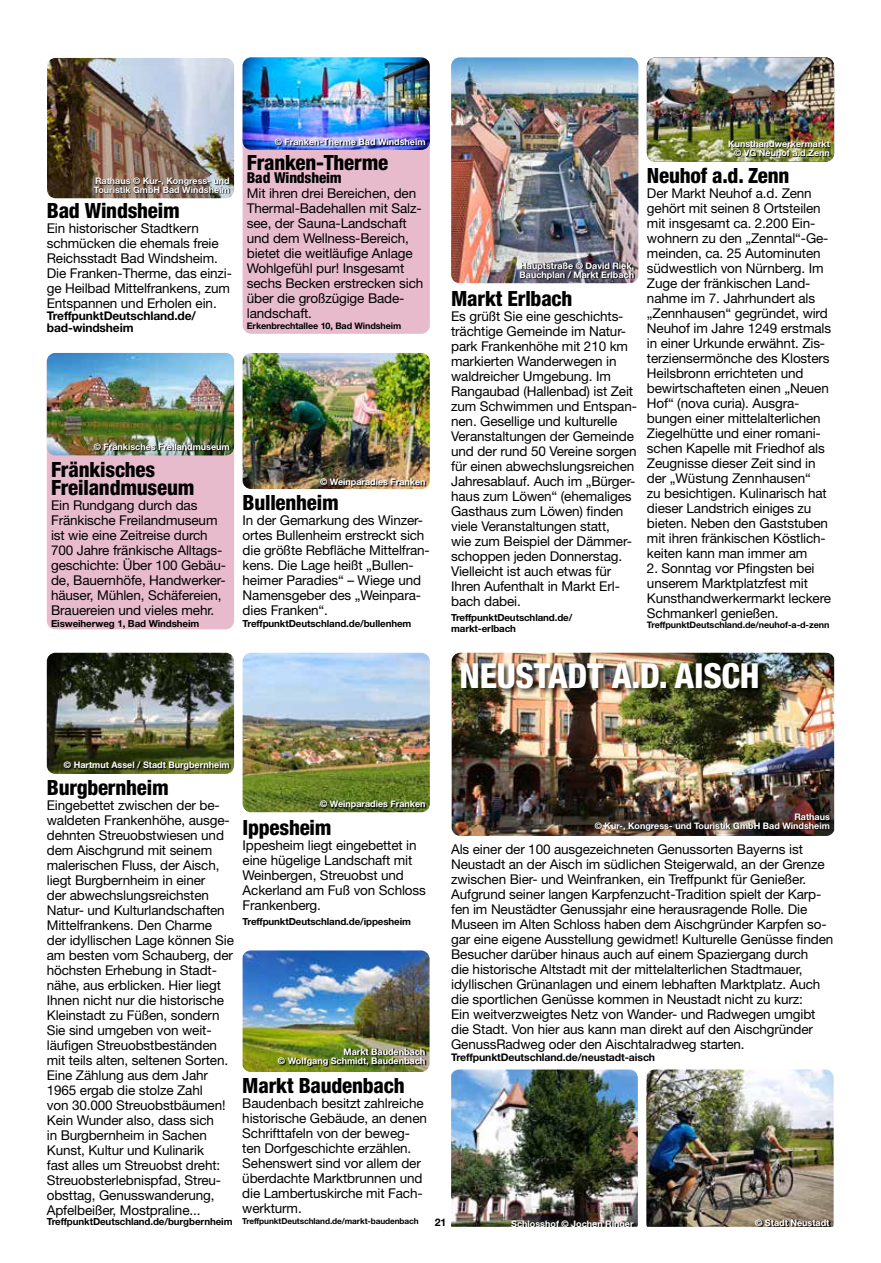
<style>
.page{position:relative;width:881px;height:1263px;background:#fff}
.page>*{position:absolute;margin:0;border:0;box-sizing:border-box;transform-origin:0 0}
.t1{font:800 condensed 34.5px "Helvetica Neue LT";letter-spacing:-.01em;color:#fff}
.t2{font:800 condensed 21px/18px "Helvetica Neue LT";letter-spacing:-.01em;color:#000}
.t3{font:800 condensed 15px "Helvetica Neue LT";letter-spacing:-.01em;color:#000}
.t4{font:13.5px/15px "Helvetica Neue LT";letter-spacing:-.01em;color:#000}
.t5{font:700 12px/12px "Helvetica Neue LT";letter-spacing:-.01em;color:#000}
.t6{font:700 10.5px "Helvetica Neue LT";letter-spacing:-.01em;color:#000}
.t7{font:700 9.75px/10.5px "Helvetica Neue LT";letter-spacing:-.01em;color:#000}
.t8{font:700 9px/9px "Helvetica Neue LT";color:#fff;text-align:right}
.t9{font:700 9px "Helvetica Neue LT";letter-spacing:-.01em;color:#000}
.t10{font:700 8.25px "Helvetica Neue LT";letter-spacing:-.01em;color:#000}
</style>
<div class="page">
<img style="left:242px;top:653px;width:187px;height:159px">
<svg style="left:320px;top:801px;width:106px;height:9px"></svg>
<img style="left:47px;top:58px;width:187px;height:140px">
<svg style="left:94px;top:178px;width:137px;height:16px"></svg>
<div style="left:47px;top:353px;width:187px;height:276px;background:#e7bbcb;border-radius:9px"></div>
<img style="left:47px;top:353px;width:187px;height:102px">
<svg style="left:94px;top:444px;width:137px;height:8px"></svg>
<div style="left:242px;top:57px;width:187px;height:277px;background:#e7bbcb;border-radius:9px"></div>
<img style="left:242px;top:57px;width:187px;height:93px">
<svg style="left:275px;top:139px;width:151px;height:8px"></svg>
<img style="left:242px;top:353px;width:187px;height:136px">
<svg style="left:320px;top:479px;width:106px;height:9px"></svg>
<img style="left:242px;top:950px;width:187px;height:122px">
<img style="left:278px;top:1048px;width:148px;height:19px">
<img style="left:646px;top:57px;width:187px;height:105px">
<img style="left:728px;top:141px;width:102px;height:16px">
<img style="left:646px;top:1069px;width:187px;height:158px">
<img style="left:451px;top:1069px;width:186px;height:158px">
<img style="left:451px;top:653px;width:382px;height:183px">
<img style="left:595px;top:814px;width:235px;height:18px">
<svg style="left:511px;top:1221px;width:124px;height:6px"></svg>
<svg style="left:755px;top:1220px;width:75px;height:7px"></svg>
<div style="left:459px;top:661px;width:305px;height:35px;background:#000;opacity:.75"></div>
<img style="left:47px;top:653px;width:187px;height:121px">
<svg style="left:65px;top:762px;width:166px;height:9px"></svg>
<img style="left:451px;top:57px;width:187px;height:226px">
<svg style="left:519px;top:262px;width:115px;height:19px"></svg>
<p class="t8" style="left:94px;top:176px;width:137px;text-align:left">Rathaus © Kur-, Kongress- und<br>Touristik GmbH Bad Windsheim</p>
<h2 class="t2" style="left:47px;top:201px;width:134px">Bad Windsheim</h2>
<p class="t4" style="left:47px;top:221px;width:187px">Ein historischer Stadtkern schmücken die ehemals freie<br>Reichsstadt Bad Windsheim.<br>Die Franken-Therme, das einzi&shy;ge Heilbad Mittelfrankens, zum<br>Entspannen und Erholen ein.</p>
<p class="t5" style="left:47px;top:310px;width:151px">TreffpunktDeutschland.de/ bad-windsheim</p>
<p class="t8" style="left:275px;top:137px;width:152px">© Franken-Therme Bad Windsheim</p>
<h2 class="t2" style="left:247px;top:153px;width:143px">Franken-Therme</h2>
<p class="t3" style="left:247px;top:169px;width:96px">Bad Windsheim</p>
<p class="t4" style="left:247px;top:186px;width:178px">Mit ihren drei Bereichen, den<br>Thermal-Badehallen mit Salz&shy;see, der Sauna-Landschaft und dem Wellness-Bereich, bietet die weitläufige Anlage<br>Wohlgefühl pur! Insgesamt sechs Becken erstrecken sich über die großzügige Bade&shy;landschaft.</p>
<p class="t9" style="left:247px;top:320px;width:156px">Erkenbrechtallee 10, Bad Windsheim</p>
<p class="t8" style="left:94px;top:442px;width:137px">© Fränkisches Freilandmuseum</p>
<h2 class="t2" style="left:51px;top:460px;width:145px">Fränkisches<br>Freilandmuseum</h2>
<p class="t4" style="left:51px;top:497px;width:176px">Ein Rundgang durch das<br>Fränkische Freilandmuseum ist wie eine Zeitreise durch<br>700 Jahre fränkische Alltags&shy;geschichte: Über 100 Gebäu&shy;de, Bauernhöfe, Handwerker&shy;häuser, Mühlen, Schäfereien,<br>Brauereien und vieles mehr.</p>
<p class="t7" style="left:51px;top:618px;width:150px">Eisweiherweg 1, Bad Windsheim</p>
<p class="t8" style="left:320px;top:477px;width:107px">© Weinparadies Franken</p>
<h2 class="t2" style="left:242px;top:493px;width:98px">Bullenheim</h2>
<p class="t4" style="left:242px;top:513px;width:189px">In der Gemarkung des Winzer&shy;ortes Bullenheim erstreckt sich die größte Rebfläche Mittelfran&shy;kens. Die Lage heißt „Bullen&shy;heimer Paradies“ – Wiege und<br>Namensgeber des „Weinpara&shy;dies Franken“.</p>
<p class="t7" style="left:242px;top:618px;width:170px">TreffpunktDeutschland.de/bullenhem</p>
<p class="t8" style="left:519px;top:261px;width:116px;text-align:left">Hauptstraße © David Riek,<br>Bauchplan / Markt Erlbach</p>
<h2 class="t2" style="left:451px;top:289px;width:123px">Markt Erlbach</h2>
<p class="t4" style="left:451px;top:308px;width:187px">Es grüßt Sie eine geschichts&shy;trächtige Gemeinde im Natur&shy;park Frankenhöhe mit 210 km markierten Wanderwegen in waldreicher Umgebung. Im<br>Rangaubad (Hallenbad) ist Zeit zum Schwimmen und Entspan&shy;nen. Gesellige und kulturelle<br>Veranstaltungen der Gemeinde und der rund 50 Vereine sorgen für einen abwechslungsreichen<br>Jahresablauf. Auch im „Bürger&shy;haus zum Löwen“ (ehemaliges<br>Gasthaus zum Löwen) finden viele Veranstaltungen statt,<br>wie zum Beispiel der Dämmer&shy;schoppen jeden Donnerstag.<br>Vielleicht ist auch etwas für<br>Ihren Aufenthalt in Markt Erl&shy;bach dabei.</p>
<p class="t7" style="left:451px;top:612px;width:123px">TreffpunktDeutschland.de/ markt-erlbach</p>
<p class="t8" style="left:728px;top:139px;width:103px">Kunsthandwerkermarkt © VG Neuhof a.d.Zenn</p>
<h2 class="t2" style="left:646px;top:166px;width:144px">Neuhof a.d. Zenn</h2>
<p class="t4" style="left:646px;top:185px;width:186px">Der Markt Neuhof a.d. Zenn gehört mit seinen 8 Ortsteilen mit insgesamt ca. 2.200 Ein&shy;wohnern zu den „Zenntal“-Ge&shy;meinden, ca. 25 Autominuten südwestlich von Nürnberg. Im<br>Zuge der fränkischen Land&shy;nahme im 7. Jahrhundert als „Zennhausen“ gegründet, wird<br>Neuhof im Jahre 1249 erstmals in einer Urkunde erwähnt. Zis&shy;terziensermönche des Klosters<br>Heilsbronn errichteten und bewirtschafteten einen „Neuen<br>Hof“ (nova curia). Ausgra&shy;bungen einer mittelalterlichen<br>Ziegelhütte und einer romani&shy;schen Kapelle mit Friedhof als<br>Zeugnisse dieser Zeit sind in der „Wüstung Zennhausen“<br>zu besichtigen. Kulinarisch hat dieser Landstrich einiges zu bieten. Neben den Gaststuben mit ihren fränkischen Köstlich&shy;keiten kann man immer am</p>
<p class="t4" style="left:646px;top:560px;width:185px">2. Sonntag vor Pfingsten bei unserem Marktplatzfest mit<br>Kunsthandwerkermarkt leckere<br>Schmankerl genießen.</p>
<p class="t9" style="left:646px;top:620px;width:184px">TreffpunktDeutschland.de/neuhof-a-d-zenn</p>
<h1 class="t1" style="left:459px;top:654px;width:301px">NEUSTADT A.D. AISCH</h1>
<p class="t8" style="left:64px;top:760px;width:167px">© Hartmut Assel / Stadt Burgbernheim</p>
<h2 class="t2" style="left:47px;top:778px;width:123px">Burgbernheim</h2>
<p class="t4" style="left:47px;top:797px;width:188px">Eingebettet zwischen der be&shy;waldeten Frankenhöhe, ausge&shy;dehnten Streuobstwiesen und dem Aischgrund mit seinem malerischen Fluss, der Aisch, liegt Burgbernheim in einer<br>der abwechslungsreichsten<br>Natur- und Kulturlandschaften<br>Mittelfrankens. Den Charme der idyllischen Lage können Sie am besten vom Schauberg, der höchsten Erhebung in Stadt&shy;nähe, aus erblicken. Hier liegt<br>Ihnen nicht nur die historische<br>Kleinstadt zu Füßen, sondern<br>Sie sind umgeben von weit&shy;läufigen Streuobstbeständen mit teils alten, seltenen Sorten.<br>Eine Zählung aus dem Jahr<br>1965 ergab die stolze Zahl<br>von 30.000 Streuobstbäumen!<br>Kein Wunder also, dass sich<br>in Burgbernheim in Sachen<br>Kunst, Kultur und Kulinarik<br>fast alles um Streuobst dreht:<br>Streuobsterlebnispfad, Streu&shy;obsttag, Genusswanderung,<br>Apfelbeißer, Mostpraline...</p>
<p class="t7" style="left:47px;top:1216px;width:187px">TreffpunktDeutschland.de/burgbernheim</p>
<p class="t8" style="left:320px;top:799px;width:107px">© Weinparadies Franken</p>
<h2 class="t2" style="left:242px;top:818px;width:90px">Ippesheim</h2>
<p class="t4" style="left:242px;top:837px;width:185px">Ippesheim liegt eingebettet in eine hügelige Landschaft mit<br>Weinbergen, Streuobst und<br>Ackerland am Fuß von Schloss<br>Frankenberg.</p>
<p class="t7" style="left:242px;top:916px;width:170px">TreffpunktDeutschland.de/ippesheim</p>
<p class="t8" style="left:278px;top:1047px;width:149px">Markt Baudenbach<br>© Wolfgang Schmidt, Baudenbach</p>
<h2 class="t2" style="left:242px;top:1076px;width:164px">Markt Baudenbach</h2>
<p class="t4" style="left:242px;top:1096px;width:186px">Baudenbach besitzt zahlreiche historische Gebäude, an denen<br>Schrifttafeln von der beweg&shy;ten Dorfgeschichte erzählen.<br>Sehenswert sind vor allem der überdachte Marktbrunnen und die Lambertuskirche mit Fach&shy;werkturm.</p>
<p class="t10" style="left:242px;top:1216px;width:178px">TreffpunktDeutschland.de/markt-baudenbach</p>
<p class="t8" style="left:594px;top:812px;width:236px">Rathaus<br>© Kur-, Kongress- und Touristik GmbH Bad Windsheim</p>
<p class="t4" style="left:451px;top:841px;width:383px">Als einer der 100 ausgezeichneten Genussorten Bayerns ist Neustadt an der Aisch im südlichen Steigerwald, an der Grenze zwischen Bier- und Weinfranken, ein Treffpunkt für Genießer.<br>Aufgrund seiner langen Karpfenzucht-Tradition spielt der Karp&shy;fen im Neustädter Genussjahr eine herausragende Rolle. Die Museen im Alten Schloss haben dem Aischgründer Karpfen so&shy;gar eine eigene Ausstellung gewidmet! Kulturelle Genüsse finden Besucher darüber hinaus auch auf einem Spaziergang durch<br>die historische Altstadt mit der mittelalterlichen Stadtmauer, idyllischen Grünanlagen und einem lebhaften Marktplatz. Auch die sportlichen Genüsse kommen in Neustadt nicht zu kurz:<br>Ein weitverzweigtes Netz von Wander- und Radwegen umgibt die Stadt. Von hier aus kann man direkt auf den Aischgründer GenussRadweg oder den Aischtalradweg starten.</p>
<p class="t6" style="left:451px;top:1051px;width:205px">TreffpunktDeutschland.de/neustadt-aisch</p>
<p class="t6" style="left:434px;top:1216px;width:13px">21</p>
<p class="t8" style="left:511px;top:1219px;width:124px">Schlosshof © Jochen Ringer</p>
<p class="t8" style="left:755px;top:1218px;width:76px">© Stadt Neustadt</p>
</div>
